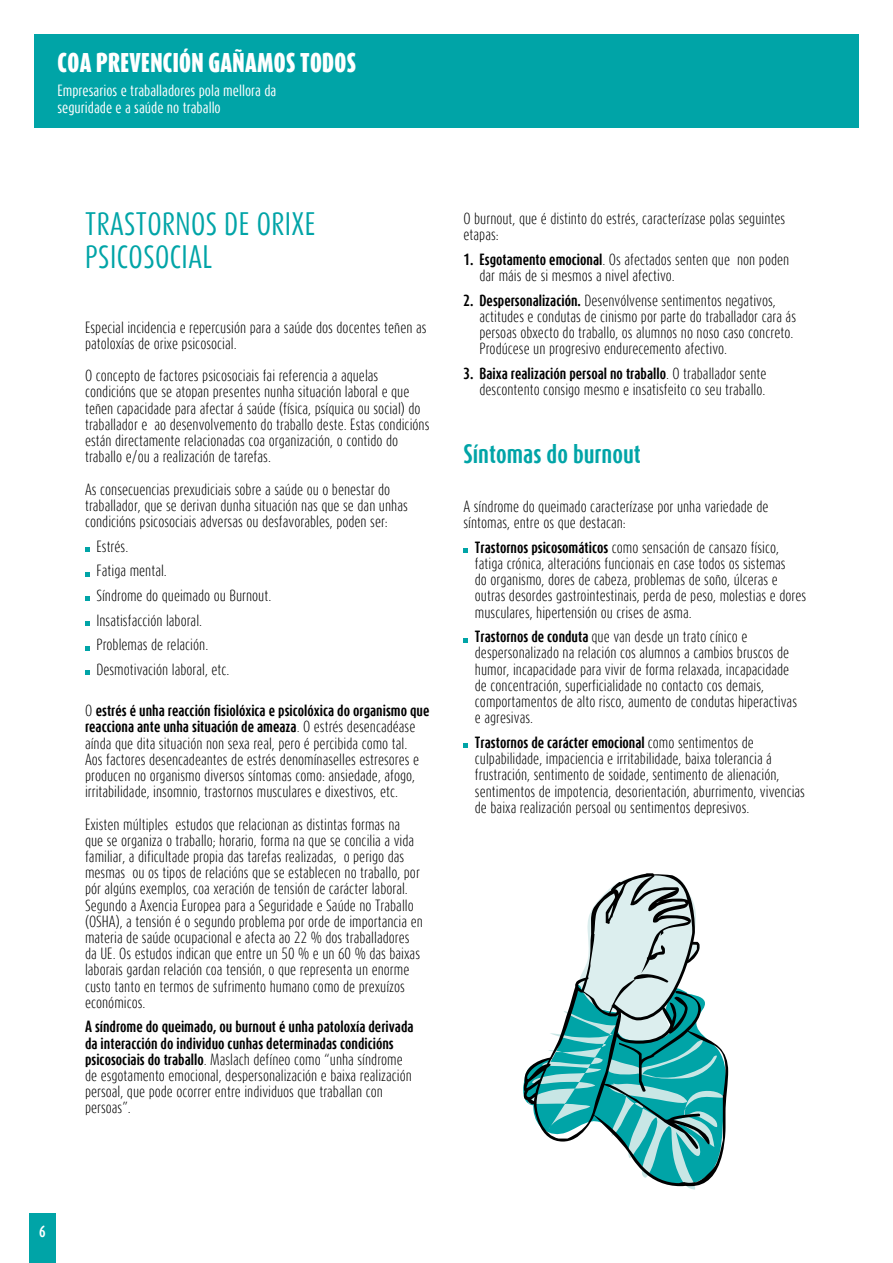
<style>
.page{position:relative;width:893px;height:1263px;background:#fff}
.page>*{position:absolute;margin:0;border:0;box-sizing:border-box;transform-origin:0 0}
.t1{font:27px/32.4px "Dax Compact";letter-spacing:.015em;color:#00a4a7}
.t2{font:900 22.5px "Dax Compact";letter-spacing:.015em;color:#fff}
.t3{font:700 22.5px "Dax Compact";color:#00a4a7}
.t4{font:300 13.5px/16.2px "Dax Compact";color:#000}
.t5{font:13.5px/16.2px "Dax Compact";color:#fff}
.t6{font:700 13.5px "Dax Compact";color:#fff}
.s1{font-weight:700}
</style>
<div class="page">
<div style="left:34px;top:34px;width:825px;height:94px;background:#00a4a7"></div>
<div style="left:29px;top:1214px;width:27px;height:49px;background:#00a4a7"></div>
<svg style="left:85px;top:547px;width:4px;height:5px"></svg>
<svg style="left:85px;top:572px;width:4px;height:4px"></svg>
<svg style="left:85px;top:597px;width:4px;height:4px"></svg>
<svg style="left:85px;top:621px;width:4px;height:5px"></svg>
<svg style="left:85px;top:646px;width:4px;height:4px"></svg>
<svg style="left:85px;top:671px;width:4px;height:4px"></svg>
<svg style="left:463px;top:548px;width:5px;height:5px"></svg>
<svg style="left:463px;top:638px;width:5px;height:4px"></svg>
<svg style="left:463px;top:743px;width:5px;height:5px"></svg>
<svg style="left:524px;top:873px;width:204px;height:313px"></svg>
<h2 class="t2" style="left:58px;top:48px;width:300px">COA PREVENCIÓN GAÑAMOS TODOS</h2>
<p class="t5" style="left:57px;top:82px;width:221px">Empresarios e traballadores pola mellora da seguridade e a saúde no traballo</p>
<h1 class="t1" style="left:85px;top:207px;width:232px">TRASTORNOS DE ORIXE<br>PSICOSOCIAL</h1>
<p class="t4" style="left:85px;top:318px;width:343px">Especial incidencia e repercusión para a saúde dos docentes teñen as patoloxías de orixe psicosocial.</p>
<p class="t4" style="left:85px;top:367px;width:346px">O concepto de factores psicosociais fai referencia a aquelas condicións que se atopan presentes nunha situación laboral e que teñen capacidade para afectar á saúde (física, psíquica ou social) do traballador e ao desenvolvemento do traballo deste. Estas condicións están directamente relacionadas coa organización, o contido do traballo e/ou a realización de tarefas.</p>
<p class="t4" style="left:85px;top:480px;width:324px">As consecuencias prexudiciais sobre a saúde ou o benestar do traballador, que se derivan dunha situación nas que se dan unhas condicións psicosociais adversas ou desfavorables, poden ser:</p>
<p class="t4" style="left:96px;top:533px;width:176px;line-height:24.8px">Estrés.<br>Fatiga mental.<br>Síndrome do queimado ou Burnout.<br>Insatisfacción laboral.<br>Problemas de relación.<br>Desmotivación laboral, etc.</p>
<p class="t4" style="left:85px;top:702px;width:346px">O <span class="s1">estrés é unha reacción fisiolóxica e psicolóxica do organismo que reacciona ante unha situación de ameaza</span>. O estrés desencadéase aínda que dita situación non sexa real, pero é percibida como tal.<br>Aos factores desencadeantes de estrés denomínaselles estresores e producen no organismo diversos síntomas como: ansiedade, afogo, irritabilidade, insomnio, trastornos musculares e dixestivos, etc.</p>
<p class="t4" style="left:85px;top:815px;width:339px">Existen múltiples estudos que relacionan as distintas formas na<br>que se organiza o traballo; horario, forma na que se concilia a vida familiar, a dificultade propia das tarefas realizadas, o perigo das mesmas ou os tipos de relacións que se establecen no traballo, por pór algúns exemplos, coa xeración de tensión de carácter laboral.<br>Segundo a Axencia Europea para a Seguridade e Saúde no Traballo (OSHA), a tensión é o segundo problema por orde de importancia en materia de saúde ocupacional e afecta ao 22 % dos traballadores da UE. Os estudos indican que entre un 50 % e un 60 % das baixas laborais gardan relación coa tensión, o que representa un enorme custo tanto en termos de sufrimento humano como de prexuízos económicos.</p>
<p class="t4" style="left:85px;top:1018px;width:330px"><span class="s1">A síndrome do queimado, ou burnout é unha patoloxía derivada da interacción do individuo cunhas determinadas condicións psicosociais do traballo</span>. Maslach defíneo como “unha síndrome de esgotamento emocional, despersonalización e baixa realización persoal, que pode ocorrer entre individuos que traballan con persoas”.</p>
<p class="t4" style="left:463px;top:210px;width:323px">O burnout, que é distinto do estrés, caracterízase polas seguintes etapas:</p>
<p class="t4" style="left:479px;top:251px;width:311px;text-indent:-16px"><span class="s1">1. Esgotamento emocional</span>. Os afectados senten que non poden dar máis de si mesmos a nivel afectivo.</p>
<p class="t4" style="left:479px;top:292px;width:318px;text-indent:-16px"><span class="s1">2. Despersonalización.</span> Desenvólvense sentimentos negativos, actitudes e condutas de cinismo por parte do traballador cara ás persoas obxecto do traballo, os alumnos no noso caso concreto.<br>Prodúcese un progresivo endurecemento afectivo.</p>
<p class="t4" style="left:463px;top:365px;width:305px;text-align:right"><span class="s1">3. Baixa realización persoal no traballo</span>. O traballador sente descontento consigo mesmo e insatisfeito co seu traballo.</p>
<h2 class="t3" style="left:463px;top:439px;width:179px">Síntomas do burnout</h2>
<p class="t4" style="left:463px;top:498px;width:307px">A síndrome do queimado caracterízase por unha variedade de síntomas, entre os que destacan:</p>
<p class="t4" style="left:475px;top:539px;width:333px"><span class="s1">Trastornos psicosomáticos</span> como sensación de cansazo físico, fatiga crónica, alteracións funcionais en case todos os sistemas<br>do organismo, dores de cabeza, problemas de soño, úlceras e outras desordes gastrointestinais, perda de peso, molestias e dores musculares, hipertensión ou crises de asma.</p>
<p class="t4" style="left:475px;top:628px;width:324px"><span class="s1">Trastornos de conduta</span> que van desde un trato cínico e despersonalizado na relación cos alumnos a cambios bruscos de humor, incapacidade para vivir de forma relaxada, incapacidade de concentración, superficialidade no contacto cos demais, comportamentos de alto risco, aumento de condutas hiperactivas e agresivas.</p>
<p class="t4" style="left:475px;top:734px;width:332px"><span class="s1">Trastornos de carácter emocional</span> como sentimentos de culpabilidade, impaciencia e irritabilidade, baixa tolerancia á frustración, sentimento de soidade, sentimento de alienación, sentimentos de impotencia, desorientación, aburrimento, vivencias de baixa realización persoal ou sentimentos depresivos.</p>
<p class="t6" style="left:39px;top:1222px;width:8px">6</p>
</div>
